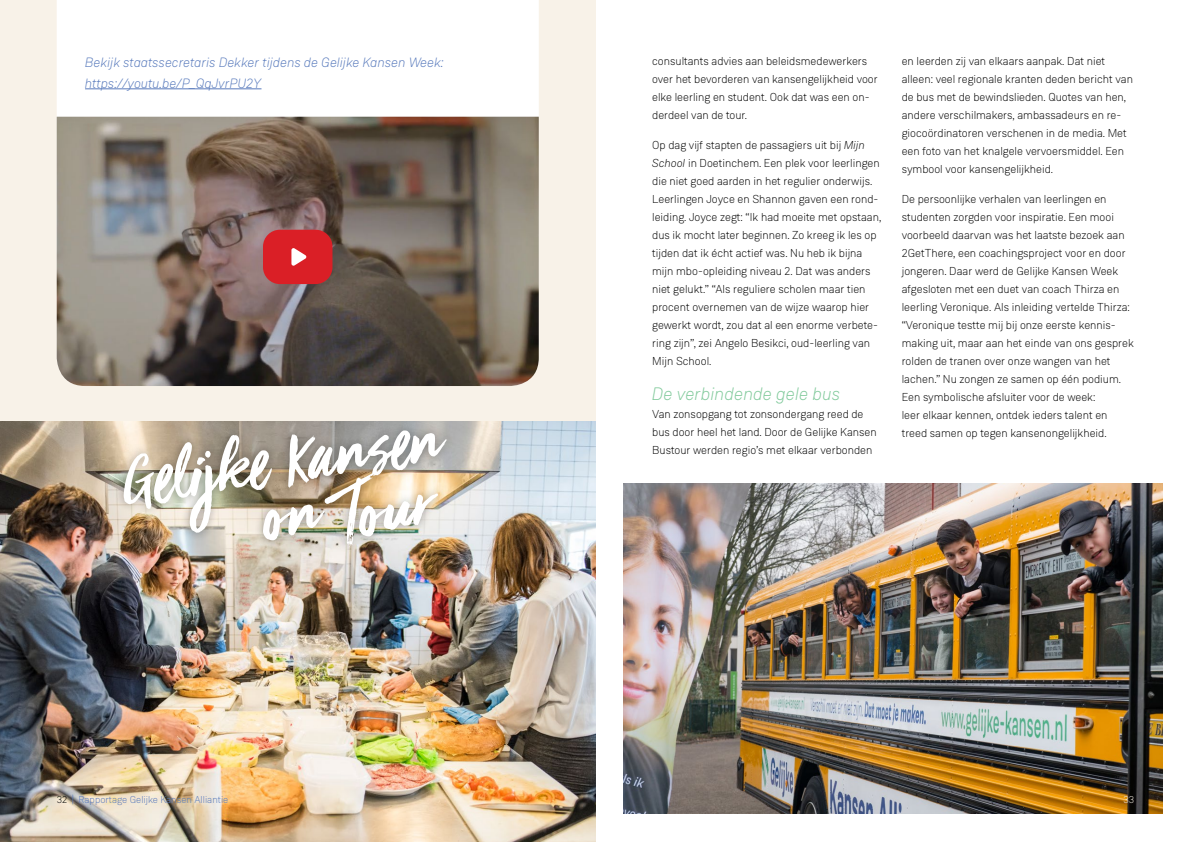
<style>
.page{position:relative;width:1191px;height:842px;background:#fff}
.page>*{position:absolute;margin:0;border:0;box-sizing:border-box;transform-origin:0 0}
.t1{font:77px "Viva Beautiful Pro";color:#fff}
.t2{font:italic 300 18px "Weissenhof Grotesk";color:#82ca9c}
.t3{font:italic 300 13.5px/21px "Weissenhof Grotesk";color:#587abc}
.t4{font:300 11.5px/18px "Weissenhof Grotesk";color:#000}
.t5{font:300 10px "Weissenhof Grotesk";color:#587abc}
.t6{font:300 10px "Weissenhof Grotesk";color:#f8f2e8}
.s1{font-style:italic}
.s2{color:#000}
</style>
<div class="page">
<div style="left:0;top:0;width:595px;height:842px;background:#f8f2e8"></div>
<div style="left:57px;top:0;width:482px;height:117px;background:#fff"></div>
<hr style="left:85px;top:88px;width:176px;height:1px;background:#587abc">
<img style="left:57px;top:117px;width:482px;height:269px">
<img style="left:0;top:421px;width:595px;height:421px">
<img style="left:624px;top:484px;width:538px;height:330px">
<div style="left:114px;top:421px;width:341px;height:134px;background:#000;opacity:.35"></div>
<div style="left:263px;top:230px;width:69px;height:54px;background:#da1f26;border-radius:17px"></div>
<svg style="left:291px;top:248px;width:15px;height:18px"></svg>
<svg style="left:260px;top:502px;width:67px;height:40px;background:#afa795"></svg>
<p class="t3" style="left:85px;top:52px;width:360px">Bekijk staatssecretaris Dekker tijdens de Gelijke Kansen Week: https://youtu.be/P_QqJvrPU2Y</p>
<p class="t4" style="left:652px;top:52px;width:227px">consultants advies aan beleidsmedewerkers over het bevorderen van kansengelijkheid voor elke leerling en student. Ook dat was een on&shy;derdeel van de tour.</p>
<p class="t4" style="left:652px;top:136px;width:230px">Op dag vijf stapten de passagiers uit bij <span class="s1">Mijn School</span> in Doetinchem. Een plek voor leerlingen die niet goed aarden in het regulier onderwijs.<br>Leerlingen Joyce en Shannon gaven een rond&shy;leiding. Joyce zegt: “Ik had moeite met opstaan, dus ik mocht later beginnen. Zo kreeg ik les op tijden dat ik écht actief was. Nu heb ik bijna mijn mbo-opleiding niveau 2. Dat was anders niet gelukt.” “Als reguliere scholen maar tien procent overnemen van de wijze waarop hier gewerkt wordt, zou dat al een enorme verbete&shy;ring zijn”, zei Angelo Besikci, oud-leerling van Mijn School.</p>
<h2 class="t2" style="left:652px;top:383px;width:190px">De verbindende gele bus</h2>
<p class="t4" style="left:652px;top:405px;width:226px">Van zonsopgang tot zonsondergang reed de bus door heel het land. Door de Gelijke Kansen<br>Bustour werden regio’s met elkaar verbonden</p>
<h1 class="t1" style="left:117px;top:432px;width:323px;rotate:-8deg">Gelijke Kansen</h1>
<h1 class="t1" style="left:333px;top:465px;width:93px;rotate:-8deg">Tour</h1>
<p class="t4" style="left:901px;top:52px;width:233px">en leerden zij van elkaars aanpak. Dat niet alleen: veel regionale kranten deden bericht van de bus met de bewindslieden. Quotes van hen, andere verschilmakers, ambassadeurs en re&shy;giocoördinatoren verschenen in de media. Met een foto van het knalgele vervoersmiddel. Een symbool voor kansengelijkheid.</p>
<p class="t4" style="left:901px;top:190px;width:234px">De persoonlijke verhalen van leerlingen en studenten zorgden voor inspiratie. Een mooi voorbeeld daarvan was het laatste bezoek aan 2GetThere, een coachingsproject voor en door jongeren. Daar werd de Gelijke Kansen Week afgesloten met een duet van coach Thirza en leerling Veronique. Als inleiding vertelde Thirza: “Veronique testte mij bij onze eerste kennis&shy;making uit, maar aan het einde van ons gesprek rolden de tranen over onze wangen van het lachen.” Nu zongen ze samen op één podium.<br>Een symbolische afsluiter voor de week:<br>leer elkaar kennen, ontdek ieders talent en treed samen op tegen kansenongelijkheid.</p>
<p class="t5" style="left:57px;top:794px;width:173px"><span class="s2">32</span> | Rapportage Gelijke Kansen Alliantie</p>
<p class="t6" style="left:1123px;top:794px;width:12px">33</p>
</div>
